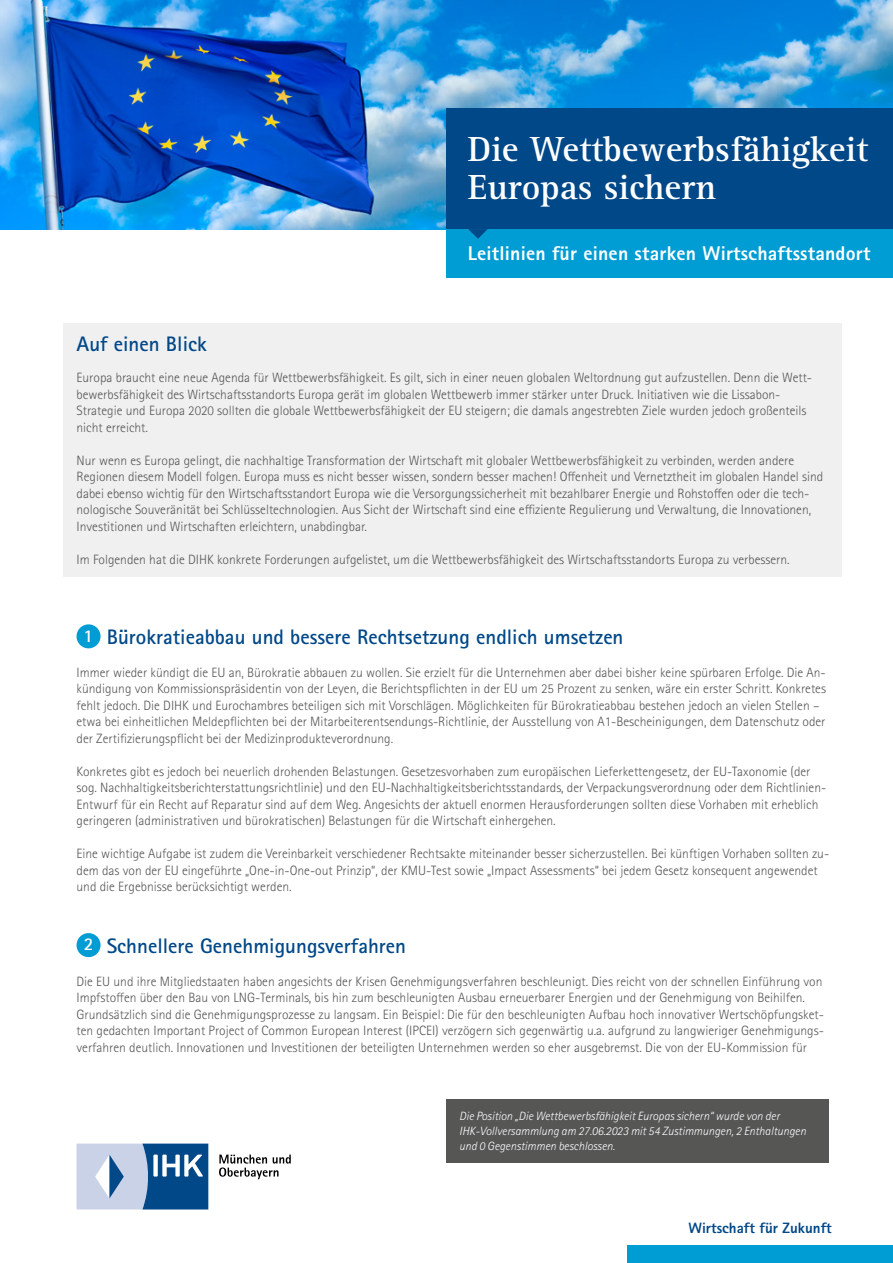
<style>
.page{position:relative;width:893px;height:1263px;background:#fff}
.page>*{position:absolute;margin:0;border:0;box-sizing:border-box;transform-origin:0 0}
.t1{font:700 36px/37.5px "Rotis Serif Std";color:#fff}
.t2{font:700 21px "Rotis Sans Serif Std";color:#004888}
.t3{font:800 19.8px "Rotis Sans Serif Std";letter-spacing:.01em;color:#fff}
.t4{font:800 15px "Rotis Sans Serif Std";color:#004888}
.t5{font:300 13.5px/16.5px "Rotis Sans Serif Std";color:#565655}
.t6{font:italic 300 12px/15px "Rotis Sans Serif Std";color:#fff}
.s1{font-size:18px;color:#fff}
</style>
<div class="page">
<svg style="left:77px;top:1143px;width:131px;height:66px;background:#7699bf"></svg>
<svg style="left:219px;top:1154px;width:72px;height:25px"></svg>
<div style="left:77px;top:624px;width:24px;height:24px;background:#009dd4;border-radius:50%"></div>
<div style="left:77px;top:933px;width:24px;height:24px;background:#009dd4;border-radius:50%"></div>
<div style="left:627px;top:1246px;width:266px;height:17px;background:#009dd4"></div>
<div style="left:446px;top:1099px;width:383px;height:64px;background:#565655"></div>
<div style="left:64px;top:323px;width:778px;height:253px;background:#f0f0f0"></div>
<img style="left:0;top:0;width:893px;height:229px">
<div style="left:446px;top:108px;width:447px;height:121px;background:#004888"></div>
<div style="left:446px;top:229px;width:447px;height:49px;background:#009dd4"></div>
<svg style="left:468px;top:229px;width:20px;height:10px"></svg>
<h1 class="t1" style="left:468px;top:131px;width:402px">Die Wettbewerbsfähigkeit<br>Europas sichern</h1>
<h3 class="t3" style="left:468px;top:240px;width:404px">Leitlinien für einen starken Wirtschaftsstandort</h3>
<h2 class="t2" style="left:77px;top:330px;width:132px">Auf einen Blick</h2>
<p class="t5" style="left:77px;top:370px;width:736px">Europa braucht eine neue Agenda für Wettbewerbsfähigkeit. Es gilt, sich in einer neuen globalen Weltordnung gut aufzustellen. Denn die Wett&shy;bewerbsfähigkeit des Wirtschaftsstandorts Europa gerät im globalen Wettbewerb immer stärker unter Druck. Initiativen wie die Lissabon-Strategie und Europa 2020 sollten die globale Wettbewerbsfähigkeit der EU steigern; die damals angestrebten Ziele wurden jedoch großenteils nicht erreicht.</p>
<p class="t5" style="left:77px;top:452px;width:748px">Nur wenn es Europa gelingt, die nachhaltige Transformation der Wirtschaft mit globaler Wettbewerbsfähigkeit zu verbinden, werden andere Regionen diesem Modell folgen. Europa muss es nicht besser wissen, sondern besser machen! Offenheit und Vernetztheit im globalen Handel sind dabei ebenso wichtig für den Wirtschaftsstandort Europa wie die Versorgungssicherheit mit bezahlbarer Energie und Rohstoffen oder die tech&shy;nologische Souveränität bei Schlüsseltechnologien. Aus Sicht der Wirtschaft sind eine effiziente Regulierung und Verwaltung, die Innovationen, Investitionen und Wirtschaften erleichtern, unabdingbar.</p>
<p class="t5" style="left:77px;top:551px;width:715px">Im Folgenden hat die DIHK konkrete Forderungen aufgelistet, um die Wettbewerbsfähigkeit des Wirtschaftsstandorts Europa zu verbessern.</p>
<h2 class="t2" style="left:84px;top:623px;width:541px"><span class="s1">1</span> Bürokratieabbau und bessere Rechtsetzung endlich umsetzen</h2>
<p class="t5" style="left:77px;top:664px;width:751px">Immer wieder kündigt die EU an, Bürokratie abbauen zu wollen. Sie erzielt für die Unternehmen aber dabei bisher keine spürbaren Erfolge. Die An&shy;kündigung von Kommissionspräsidentin von der Leyen, die Berichtspflichten in der EU um 25 Prozent zu senken, wäre ein erster Schritt. Konkretes fehlt jedoch. Die DIHK und Eurochambres beteiligen sich mit Vorschlägen. Möglichkeiten für Bürokratieabbau bestehen jedoch an vielen Stellen – etwa bei einheitlichen Meldepflichten bei der Mitarbeiterentsendungs-Richtlinie, der Ausstellung von A1-Bescheinigungen, dem Datenschutz oder der Zertifizierungspflicht bei der Medizinprodukteverordnung.</p>
<p class="t5" style="left:77px;top:763px;width:751px">Konkretes gibt es jedoch bei neuerlich drohenden Belastungen. Gesetzesvorhaben zum europäischen Lieferkettengesetz, der EU-Taxonomie (der sog. Nachhaltigkeitsberichterstattungsrichtlinie) und den EU-Nachhaltigkeitsberichtsstandards, der Verpackungsverordnung oder dem Richtlinien-Entwurf für ein Recht auf Reparatur sind auf dem Weg. Angesichts der aktuell enormen Herausforderungen sollten diese Vorhaben mit erheblich geringeren (administrativen und bürokratischen) Belastungen für die Wirtschaft einhergehen.</p>
<p class="t5" style="left:77px;top:846px;width:754px">Eine wichtige Aufgabe ist zudem die Vereinbarkeit verschiedener Rechtsakte miteinander besser sicherzustellen. Bei künftigen Vorhaben sollten zu&shy;dem das von der EU eingeführte „One-in-One-out Prinzip“, der KMU-Test sowie „Impact Assessments“ bei jedem Gesetz konsequent angewendet und die Ergebnisse berücksichtigt werden.</p>
<h2 class="t2" style="left:84px;top:932px;width:324px"><span class="s1">2</span> Schnellere Genehmigungsverfahren</h2>
<p class="t5" style="left:77px;top:973px;width:749px">Die EU und ihre Mitgliedstaaten haben angesichts der Krisen Genehmigungsverfahren beschleunigt. Dies reicht von der schnellen Einführung von Impfstoffen über den Bau von LNG-Terminals, bis hin zum beschleunigten Ausbau erneuerbarer Energien und der Genehmigung von Beihilfen.<br>Grundsätzlich sind die Genehmigungsprozesse zu langsam. Ein Beispiel: Die für den beschleunigten Aufbau hoch innovativer Wertschöpfungsket&shy;ten gedachten Important Project of Common European Interest (IPCEI) verzögern sich gegenwärtig u.a. aufgrund zu langwieriger Genehmigungs&shy;verfahren deutlich. Innovationen und Investitionen der beteiligten Unternehmen werden so eher ausgebremst. Die von der EU-Kommission für</p>
<p class="t6" style="left:459px;top:1108px;width:348px">Die Position „Die Wettbewerbsfähigkeit Europas sichern“ wurde von der<br>IHK-Vollversammlung am 27.06.2023 mit 54 Zustimmungen, 2 Enthaltungen und 0 Gegenstimmen beschlossen.</p>
<p class="t4" style="left:688px;top:1218px;width:145px">Wirtschaft für Zukunft</p>
</div>
